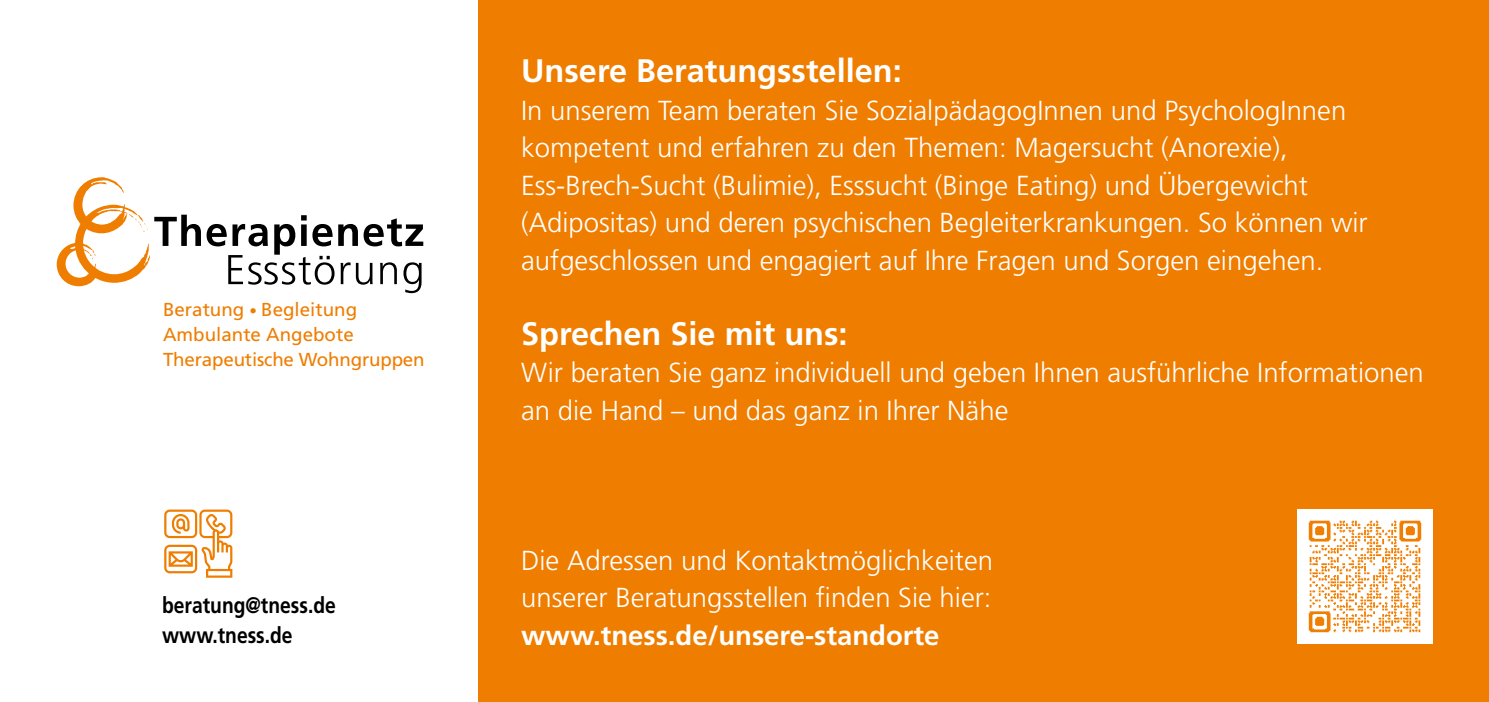
<style>
.page{position:relative;width:1489px;height:702px;background:#fff}
.page>*{position:absolute;margin:0;border:0;box-sizing:border-box;transform-origin:0 0}
.t1{font:700 32.5px "Frutiger";color:#fff}
.t2{font:300 27.5px/37.5px "Frutiger";color:#fff}
.t3{font:700 27.5px "Frutiger";color:#fff}
.t4{font:700 22.5px/30px "Frutiger";color:#000;scale:.85 1}
.t5{font:18.75px/25px "Frutiger";color:#ef7d00}
.s1{font-size:15px}
</style>
<div class="page">
<svg style="left:57px;top:177px;width:366px;height:116px"></svg>
<svg style="left:164px;top:509px;width:68px;height:68px"></svg>
<div style="left:478px;top:0;width:1010px;height:702px;background:#ef7d00"></div>
<img style="left:1297px;top:509px;width:134px;height:134px">
<p class="t5" style="left:163px;top:296px;width:263px">Beratung <span class="s1">•</span> Begleitung<br>Ambulante Angebote<br>Therapeutische Wohngruppen</p>
<p class="t4" style="left:162px;top:590px;width:206px">beratung@tness.de www.tness.de</p>
<p class="t1" style="left:521px;top:52px;width:382px">Unsere Beratungsstellen:</p>
<p class="t2" style="left:521px;top:91px;width:848px">In unserem Team beraten Sie SozialpädagogInnen und PsychologInnen kompetent und erfahren zu den Themen: Magersucht (Anorexie), Ess-Brech-Sucht (Bulimie), Esssucht (Binge Eating) und Übergewicht (Adipositas) und deren psychischen Begleiterkrankungen. So können wir aufgeschlossen und engagiert auf Ihre Fragen und Sorgen eingehen.</p>
<p class="t1" style="left:521px;top:314px;width:328px">Sprechen Sie mit uns:</p>
<p class="t2" style="left:521px;top:354px;width:904px">Wir beraten Sie ganz individuell und geben Ihnen ausführliche Informationen an die Hand – und das ganz in Ihrer Nähe</p>
<p class="t2" style="left:521px;top:541px;width:473px">Die Adressen und Kontaktmöglichkeiten unserer Beratungsstellen finden Sie hier:</p>
<p class="t3" style="left:521px;top:619px;width:420px">www.tness.de/unsere-standorte</p>
</div>
